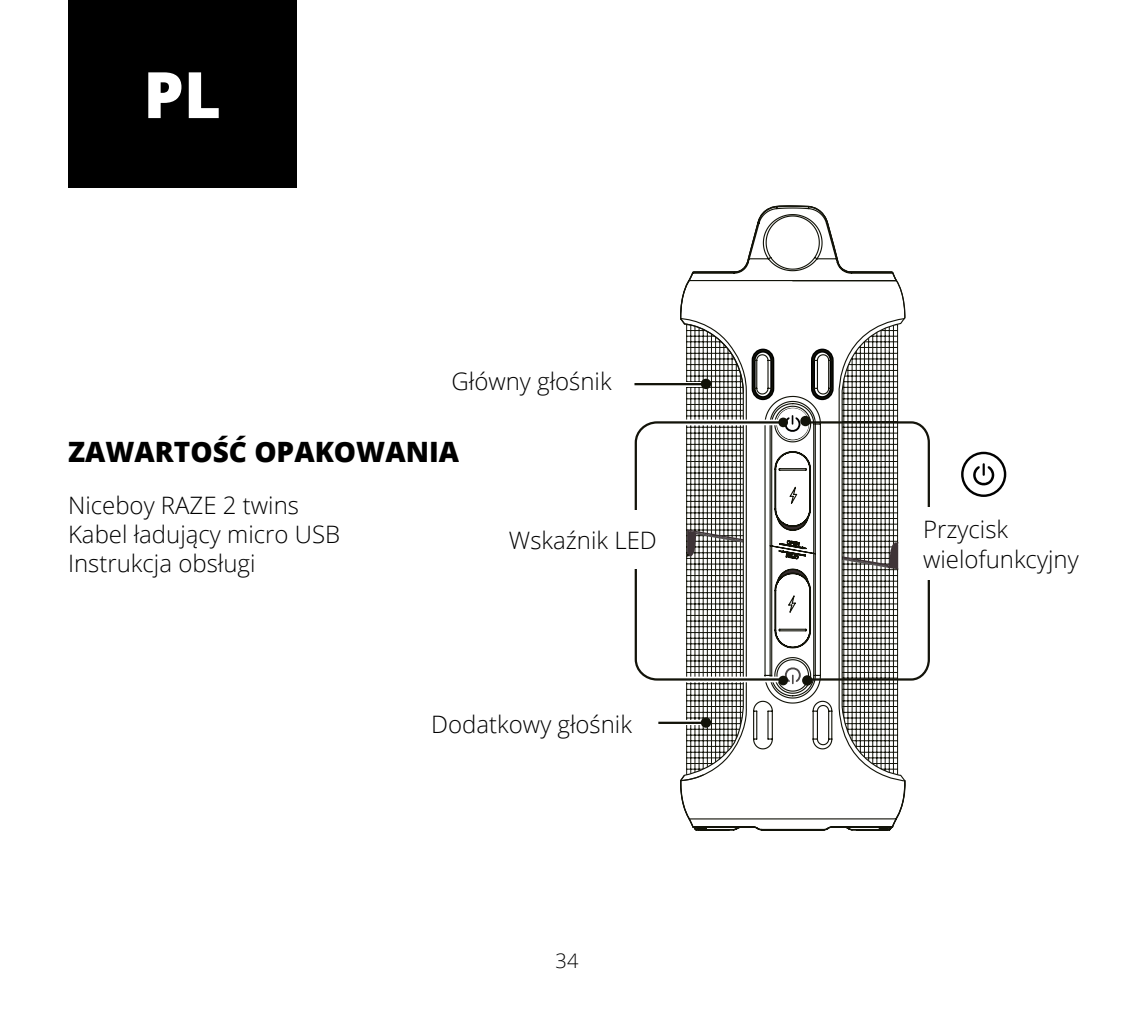
<style>
.page{position:relative;width:1134px;height:1021px;background:#fff}
.page>*{position:absolute;margin:0;border:0;box-sizing:border-box;transform-origin:0 0}
.t1{font:800 64px "Open Sans";color:#fff}
.t2{font:800 28px "Open Sans";color:#000}
.text2{font:300 24px "Open Sans";color:#000}
.t3{font:300 20px "Open Sans";color:#000}
</style>
<div class="page">
<div style="left:68px;top:0;width:228px;height:187px;background:#000"></div>
<svg style="left:680px;top:205px;width:226px;height:626px"></svg>
<div style="left:777px;top:408px;width:32px;height:31px;background:#fff;border-radius:50%"></div>
<svg style="left:634px;top:415px;width:296px;height:270px"></svg>
<div style="left:778px;top:417px;width:10px;height:10px;background:#121309;border-radius:50%"></div>
<div style="left:778px;top:675px;width:10px;height:10px;background:#121309;border-radius:50%"></div>
<svg style="left:961px;top:452px;width:45px;height:45px"></svg>
<div style="left:963px;top:454px;width:41px;height:40px;background:#fff;border-radius:50%"></div>
<svg style="left:973px;top:463px;width:21px;height:23px"></svg>
<div style="left:633px;top:382px;width:69px;height:5px;background:#babab7"></div>
<div style="left:701px;top:379px;width:10px;height:10px;background:#121309;border-radius:50%"></div>
<hr style="left:634px;top:383px;width:70px;height:2px;background:#121309">
<div style="left:658px;top:720px;width:45px;height:5px;background:#fff"></div>
<div style="left:701px;top:717px;width:10px;height:10px;background:#121309;border-radius:50%"></div>
<hr style="left:658px;top:721px;width:46px;height:3px;background:#121309">
<div style="left:494px;top:510px;width:178px;height:59px;background:#fff"></div>
<div style="left:923px;top:507px;width:204px;height:72px;background:#fff"></div>
<p class="t1" style="left:143px;top:46px;width:79px">PL</p>
<p class="text2" style="left:452px;top:364px;width:162px">Główny głośnik</p>
<p class="t2" style="left:68px;top:431px;width:393px">ZAWARTOŚĆ OPAKOWANIA</p>
<p class="text2" style="left:68px;top:489px;width:232px">Niceboy RAZE 2 twins</p>
<p class="text2" style="left:68px;top:517px;width:274px">Kabel ładujący micro USB</p>
<p class="text2" style="left:68px;top:546px;width:189px">Instrukcja obsługi</p>
<p class="text2" style="left:509px;top:523px;width:149px">Wskaźnik LED</p>
<p class="text2" style="left:923px;top:513px;width:87px">Przycisk</p>
<p class="text2" style="left:923px;top:542px;width:157px">wielofunkcyjny</p>
<p class="text2" style="left:431px;top:708px;width:202px">Dodatkowy głośnik</p>
<p class="t3" style="left:556px;top:947px;width:24px">34</p>
</div>
